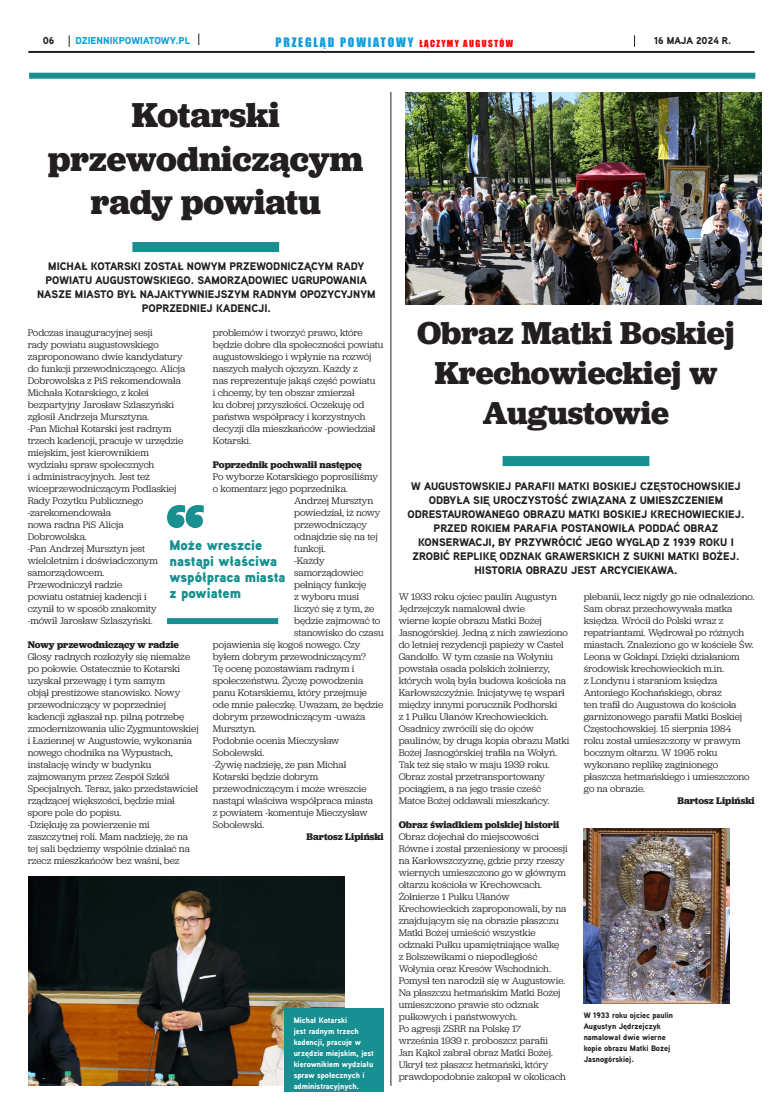
<style>
.page{position:relative;width:783px;height:1117px;background:#fff}
.page>*{position:absolute;margin:0;border:0;box-sizing:border-box;transform-origin:0 0}
.Header_32pt{font:700 36px/43.2px "Jubilat";letter-spacing:-.005em;color:#231f20;text-align:center}
.Header_50pt{font:700 33px/39.6px "Jubilat";color:#231f20;text-align:center}
.Quotes{font:900 14px/16px "Aaux Next";color:#188f90}
.t1{font:12px "Impact";letter-spacing:.15em;color:#0f9fdb}
.Intro_CAPS{font:900 11px/14px "Aaux Next";color:#231f20;text-align:center}
.Body{font:10px/12px "Jubilat";letter-spacing:-.005em;color:#231f20}
.Body-2{font:700 10px "Jubilat";color:#231f20}
.t2{font:900 10px "Aaux Next";color:#0f9fdb}
.t3{font:900 10px "Aaux Next";color:#231f20}
.Photo_text_left{font:900 8px/11px "Aaux Next";color:#fff}
.Photo_text_left-2{font:900 8px/11px "Aaux Next";color:#231f20}
.s1{font-size:9px;color:#f00}
</style>
<div class="page">
<hr style="left:28px;top:51px;width:726px;height:2px;background:#231f20">
<svg style="left:69px;top:35px;width:1px;height:12px"></svg>
<svg style="left:198px;top:33px;width:1px;height:12px"></svg>
<svg style="left:634px;top:35px;width:1px;height:12px"></svg>
<img style="left:28px;top:876px;width:316px;height:209px">
<div style="left:284px;top:1008px;width:99px;height:84px;background:#188f90"></div>
<div style="left:132px;top:242px;width:147px;height:10px;background:#188f90"></div>
<div style="left:167px;top:618px;width:111px;height:6px;background:#188f90"></div>
<svg style="left:167px;top:505px;width:37px;height:23px"></svg>
<hr style="left:390px;top:92px;width:1px;height:994px;background:#231f20">
<div style="left:502px;top:456px;width:147px;height:10px;background:#188f90"></div>
<div style="left:29px;top:73px;width:726px;height:6px;background:#188f90"></div>
<img style="left:405px;top:92px;width:355px;height:213px">
<img style="left:583px;top:828px;width:146px;height:175px">
<p class="t3" style="left:43px;top:34px;width:13px">06</p>
<p class="t2" style="left:75px;top:34px;width:116px">DZIENNIKPOWIATOWY.PL</p>
<p class="t1" style="left:275px;top:33px;width:239px">PRZEGLĄD POWIATOWY <span class="s1">ŁĄCZYMY AUGUSTÓW</span></p>
<p class="t3" style="left:654px;top:34px;width:79px">16 MAJA 2024 R.</p>
<p class="Header_32pt" style="left:48px;top:93px;width:316px">Kotarski przewodniczącym rady powiatu</p>
<p class="Intro_CAPS" style="left:37px;top:259px;width:340px">MICHAŁ KOTARSKI ZOSTAŁ NOWYM PRZEWODNICZĄCYM RADY POWIATU AUGUSTOWSKIEGO. SAMORZĄDOWIEC UGRUPOWANIA NASZE MIASTO BYŁ NAJAKTYWNIEJSZYM RADNYM OPOZYCYJNYM POPRZEDNIEJ KADENCJI.</p>
<p class="Header_50pt" style="left:417px;top:313px;width:319px">Obraz Matki Boskiej<br>Krechowieckiej w<br>Augustowie</p>
<p class="Body" style="left:28px;top:326px;width:159px">Podczas inauguracyjnej sesji<br>rady powiatu augustowskiego zaproponowano dwie kandydatury do funkcji przewodniczącego. Alicja<br>Dobrowolska z PiS rekomendowała<br>Michała Kotarskiego, z kolei bezpartyjny Jarosław Szlaszyński zgłosił Andrzeja Mursztyna.</p>
<p class="Body" style="left:28px;top:422px;width:157px">-Pan Michał Kotarski jest radnym trzech kadencji, pracuje w urzędzie miejskim, jest kierownikiem wydziału spraw społecznych<br>i administracyjnych. Jest też wiceprzewodniczącym Podlaskiej<br>Rady Pożytku Publicznego -zarekomendowała<br>nowa radna PiS Alicja<br>Dobrowolska.</p>
<p class="Body" style="left:28px;top:542px;width:132px">-Pan Andrzej Mursztyn jest wieloletnim i doświadczonym samorządowcem.<br>Przewodniczył radzie powiatu ostatniej kadencji i czynił to w sposób znakomity -mówił Jarosław Szlaszyński.</p>
<p class="Body-2" style="left:28px;top:638px;width:153px">Nowy przewodniczący w radzie</p>
<p class="Body" style="left:28px;top:650px;width:172px">Głosy radnych rozłożyły się niemalże po połowie. Ostatecznie to Kotarski uzyskał przewagę i tym samym<br>objął prestiżowe stanowisko. Nowy przewodniczący w poprzedniej kadencji zgłaszał np. pilną potrzebę zmodernizowania ulic Zygmuntowskiej i Łaziennej w Augustowie, wykonania nowego chodnika na Wypustach, instalację windy w budynku zajmowanym przez Zespół Szkół Specjalnych. Teraz, jako przedstawiciel rządzącej większości, będzie miał spore pole do popisu.</p>
<p class="Body" style="left:28px;top:818px;width:164px">-Dziękuję za powierzenie mi zaszczytnej roli. Mam nadzieję, że na tej sali będziemy wspólnie działać na rzecz mieszkańców bez waśni, bez</p>
<p class="Body" style="left:213px;top:326px;width:172px">problemów i tworzyć prawo, które będzie dobre dla społeczności powiatu augustowskiego i wpłynie na rozwój naszych małych ojczyzn. Każdy z<br>nas reprezentuje jakąś część powiatu<br>i chcemy, by ten obszar zmierzał<br>ku dobrej przyszłości. Oczekuję od państwa współpracy i korzystnych decyzji dla mieszkańców -powiedział<br>Kotarski.</p>
<p class="Body-2" style="left:213px;top:458px;width:150px">Poprzednik pochwalił następcę</p>
<p class="Body" style="left:213px;top:470px;width:166px">Po wyborze Kotarskiego poprosiliśmy</p>
<p class="Body" style="left:213px;top:482px;width:136px">o komentarz jego poprzednika.</p>
<p class="Body" style="left:294px;top:494px;width:81px">Andrzej Mursztyn</p>
<p class="Body" style="left:294px;top:506px;width:88px">powiedział, iż nowy</p>
<p class="Body" style="left:294px;top:518px;width:74px">przewodniczący</p>
<p class="Body" style="left:294px;top:530px;width:85px">odnajdzie się na tej</p>
<p class="Body" style="left:294px;top:542px;width:33px">funkcji.</p>
<p class="Body" style="left:294px;top:554px;width:32px">-Każdy</p>
<p class="Body" style="left:294px;top:566px;width:71px">samorządowiec</p>
<p class="Body" style="left:294px;top:578px;width:74px">pełniący funkcję</p>
<p class="Body" style="left:294px;top:590px;width:67px">z wyboru musi</p>
<p class="Body" style="left:294px;top:602px;width:82px">liczyć się z tym, że</p>
<p class="Body" style="left:294px;top:614px;width:87px">będzie zajmować to</p>
<p class="Body" style="left:294px;top:626px;width:91px">stanowisko do czasu</p>
<p class="Body" style="left:213px;top:638px;width:149px">pojawienia się kogoś nowego. Czy</p>
<p class="Body" style="left:213px;top:650px;width:154px">byłem dobrym przewodniczącym?</p>
<p class="Body" style="left:213px;top:662px;width:143px">Tę ocenę pozostawiam radnym i</p>
<p class="Body" style="left:213px;top:674px;width:152px">społeczeństwu. Życzę powodzenia</p>
<p class="Body" style="left:213px;top:686px;width:156px">panu Kotarskiemu, który przejmuje</p>
<p class="Body" style="left:213px;top:698px;width:172px">ode mnie pałeczkę. Uważam, że będzie</p>
<p class="Body" style="left:213px;top:710px;width:154px">dobrym przewodniczącym -uważa</p>
<p class="Body" style="left:213px;top:722px;width:45px">Mursztyn.</p>
<p class="Body" style="left:213px;top:734px;width:128px">Podobnie ocenia Mieczysław<br>Sobolewski.</p>
<p class="Body" style="left:213px;top:758px;width:162px">-Żywię nadzieję, że pan Michał<br>Kotarski będzie dobrym przewodniczącym i może wreszcie nastąpi właściwa współpraca miasta z powiatem -komentuje Mieczysław<br>Sobolewski.</p>
<p class="Body-2" style="left:306px;top:830px;width:79px">Bartosz Lipiński</p>
<p class="Intro_CAPS" style="left:407px;top:479px;width:338px">W AUGUSTOWSKIEJ PARAFII MATKI BOSKIEJ CZĘSTOCHOWSKIEJ ODBYŁA SIĘ UROCZYSTOŚĆ ZWIĄZANA Z UMIESZCZENIEM ODRESTAUROWANEGO OBRAZU MATKI BOSKIEJ KRECHOWIECKIEJ.<br>PRZED ROKIEM PARAFIA POSTANOWIŁA PODDAĆ OBRAZ KONSERWACJI, BY PRZYWRÓCIĆ JEGO WYGLĄD Z 1939 ROKU I ZROBIĆ REPLIKĘ ODZNAK GRAWERSKICH Z SUKNI MATKI BOŻEJ.<br>HISTORIA OBRAZU JEST ARCYCIEKAWA.</p>
<p class="Quotes" style="left:169px;top:537px;width:118px">Może wreszcie nastąpi właściwa współpraca miasta z powiatem</p>
<p class="Body" style="left:398px;top:590px;width:172px">W 1933 roku ojciec paulin Augustyn Jędrzejczyk namalował dwie<br>wierne kopie obrazu Matki Bożej Jasnogórskiej. Jedną z nich zawieziono do letniej rezydencji papieży w Castel Gandolfo. W tym czasie na Wołyniu powstała osada polskich żołnierzy, których wolą była budowa kościoła na Karłowszczyźnie. Inicjatywę tę wsparł między innymi porucznik Podhorski<br>z 1 Pułku Ułanów Krechowieckich.<br>Osadnicy zwrócili się do ojców paulinów, by druga kopia obrazu Matki Bożej Jasnogórskiej trafiła na Wołyń.<br>Tak też się stało w maju 1939 roku.<br>Obraz został przetransportowany pociągiem, a na jego trasie cześć Matce Bożej oddawali mieszkańcy.</p>
<p class="Body-2" style="left:398px;top:818px;width:162px">Obraz świadkiem polskiej historii</p>
<p class="Body" style="left:398px;top:830px;width:171px">Obraz dojechał do miejscowości Równe i został przeniesiony w procesji na Karłowszczyznę, gdzie przy rzeszy wiernych umieszczono go w głównym ołtarzu kościoła w Krechowcach.<br>Żołnierze 1 Pułku Ułanów Krechowieckich zaproponowali, by na znajdującym się na obrazie płaszczu Matki Bożej umieścić wszystkie odznaki Pułku upamiętniające walkę<br>z Bolszewikami o niepodległość Wołynia oraz Kresów Wschodnich.<br>Pomysł ten narodził się w Augustowie.<br>Na płaszczu hetmańskim Matki Bożej umieszczono prawie sto odznak pułkowych i państwowych.</p>
<p class="Body" style="left:398px;top:1022px;width:168px">Po agresji ZSRR na Polskę 17<br>września 1939 r. proboszcz parafii<br>Jan Kąkol zabrał obraz Matki Bożej.<br>Ukrył też płaszcz hetmański, który prawdopodobnie zakopał w okolicach</p>
<p class="Body" style="left:583px;top:590px;width:172px">plebanii, lecz nigdy go nie odnaleziono.<br>Sam obraz przechowywała matka księdza. Wrócił do Polski wraz z repatriantami. Wędrował po różnych miastach. Znaleziono go w kościele Św.<br>Leona w Gołdapi. Dzięki działaniom środowisk krechowieckich m.in.<br>z Londynu i staraniom księdza Antoniego Kochańskiego, obraz<br>ten trafił do Augustowa do kościoła garnizonowego parafii Matki Boskiej Częstochowskiej. 15 sierpnia 1984<br>roku został umieszczony w prawym bocznym ołtarzu. W 1995 roku wykonano replikę zaginionego płaszcza hetmańskiego i umieszczono go na obrazie.</p>
<p class="Body-2" style="left:677px;top:794px;width:79px">Bartosz Lipiński</p>
<p class="Photo_text_left" style="left:293px;top:1014px;width:82px">Michał Kotarski<br>jest radnym trzech kadencji, pracuje w urzędzie miejskim, jest kierownikiem wydziału spraw społecznych i administracyjnych.</p>
<p class="Photo_text_left-2" style="left:583px;top:1009px;width:91px">W 1933 roku ojciec paulin<br>Augustyn Jędrzejczyk namalował dwie wierne kopie obrazu Matki Bożej<br>Jasnogórskiej.</p>
</div>
